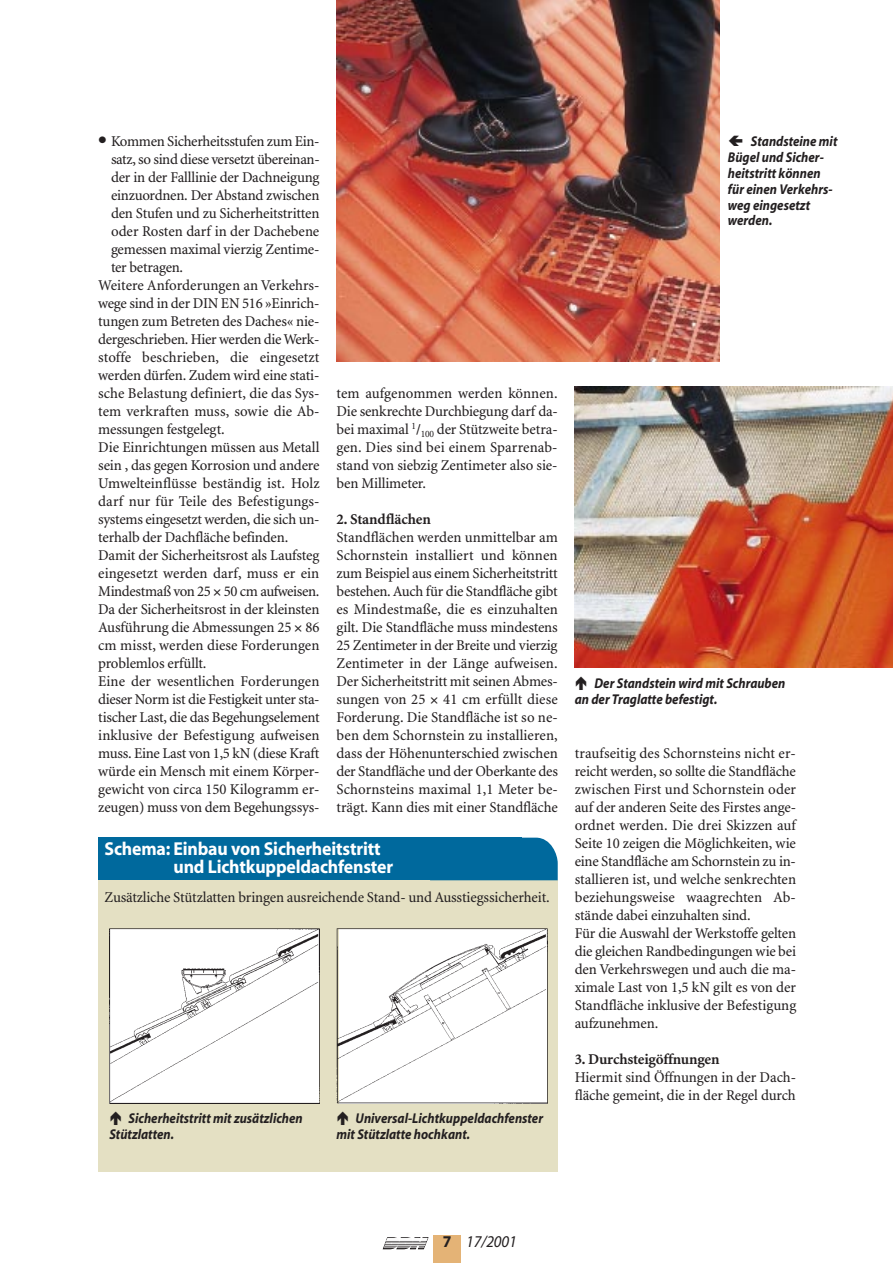
<style>
.page{position:relative;width:893px;height:1263px;background:#fff}
.page>*{position:absolute;margin:0;border:0;box-sizing:border-box;transform-origin:0 0}
.t1{font:700 18.75px/18px "RM Myriad";letter-spacing:-.01em;color:#fff;scale:.95 1}
.t2{font:italic 16.5px "RM Myriad";letter-spacing:-.01em;color:#231f20;scale:.95 1}
.t3{font:15px/18px "RM Minion Mager";letter-spacing:-.01em;color:#231f20;text-align:justify}
.t4{font:700 15px "RM Minion";letter-spacing:-.01em;color:#231f20}
.t5{font:italic 700 14.25px/15.9px "RM Myriad";color:#231f20;scale:.9 1}
.s1{font-family:"Sonderzeichen";font-size:10.5px}
.s2{font-family:"Sonderzeichen";font-weight:400;font-style:normal}
.s3{font-weight:700;font-style:normal}
</style>
<div class="page">
<div style="left:433px;top:1235px;width:28px;height:28px;background:#e4b376"></div>
<svg style="left:383px;top:1238px;width:45px;height:11px"></svg>
<hr style="left:387px;top:1238px;width:40px;height:1px;background:#fff">
<hr style="left:387px;top:1239px;width:40px;height:1px;background:#fff">
<hr style="left:386px;top:1240px;width:41px;height:1px;background:#fff">
<hr style="left:386px;top:1242px;width:40px;height:1px;background:#fff">
<hr style="left:385px;top:1243px;width:41px;height:1px;background:#fff">
<hr style="left:384px;top:1245px;width:41px;height:1px;background:#fff">
<hr style="left:384px;top:1247px;width:40px;height:1px;background:#fff">
<img style="left:336px;top:0;width:383px;height:362px">
<img style="left:574px;top:387px;width:318px;height:281px">
<div style="left:98px;top:880px;width:459px;height:292px;background:#e4e0c3"></div>
<svg style="left:522px;top:838px;width:35px;height:42px"></svg>
<div style="left:98px;top:838px;width:424px;height:42px;background:#00699d"></div>
<img style="left:109px;top:929px;width:210px;height:174px">
<img style="left:336px;top:929px;width:211px;height:174px">
<p class="t3" style="left:98px;top:133px;width:223px"><span class="s1">O</span> Kommen Sicherheitsstufen zum Ein-</p>
<p class="t3" style="left:111px;top:151px;width:210px">satz, so sind diese versetzt übereinan-</p>
<p class="t3" style="left:111px;top:169px;width:210px">der in der Falllinie der Dachneigung</p>
<p class="t3" style="left:111px;top:187px;width:210px">einzuordnen. Der Abstand zwischen</p>
<p class="t3" style="left:111px;top:205px;width:210px">den Stufen und zu Sicherheitstritten</p>
<p class="t3" style="left:111px;top:223px;width:210px">oder Rosten darf in der Dachebene</p>
<p class="t3" style="left:111px;top:241px;width:210px">gemessen maximal vierzig Zentime-</p>
<p class="t3" style="left:111px;top:259px;width:74px">ter betragen.</p>
<p class="t3" style="left:98px;top:277px;width:223px">Weitere Anforderungen an Verkehrs-</p>
<p class="t3" style="left:98px;top:295px;width:222px">wege sind in der DIN EN 516 »Einrich-</p>
<p class="t3" style="left:98px;top:313px;width:223px">tungen zum Betreten des Daches« nie-</p>
<p class="t3" style="left:98px;top:331px;width:222px">dergeschrieben. Hier werden die Werk-</p>
<p class="t3" style="left:98px;top:349px;width:223px">stoffe beschrieben, die eingesetzt</p>
<p class="t3" style="left:98px;top:367px;width:222px">werden dürfen. Zudem wird eine stati-</p>
<p class="t3" style="left:98px;top:385px;width:223px">sche Belastung definiert, die das Sys-</p>
<p class="t3" style="left:98px;top:403px;width:223px">tem verkraften muss, sowie die Ab-</p>
<p class="t3" style="left:98px;top:421px;width:128px">messungen festgelegt.</p>
<p class="t3" style="left:98px;top:439px;width:223px">Die Einrichtungen müssen aus Metall</p>
<p class="t3" style="left:98px;top:457px;width:223px">sein , das gegen Korrosion und andere</p>
<p class="t3" style="left:98px;top:475px;width:223px">Umwelteinflüsse beständig ist. Holz</p>
<p class="t3" style="left:98px;top:493px;width:223px">darf nur für Teile des Befestigungs-</p>
<p class="t3" style="left:98px;top:511px;width:223px">systems eingesetzt werden, die sich un-</p>
<p class="t3" style="left:98px;top:529px;width:192px">terhalb der Dachfläche befinden.</p>
<p class="t3" style="left:98px;top:547px;width:223px">Damit der Sicherheitsrost als Laufsteg</p>
<p class="t3" style="left:98px;top:565px;width:222px">eingesetzt werden darf, muss er ein</p>
<p class="t3" style="left:98px;top:583px;width:222px">Mindestmaß von 25 50 cm aufweisen.</p>
<p class="t3" style="left:98px;top:601px;width:223px">Da der Sicherheitsrost in der kleinsten</p>
<p class="t3" style="left:98px;top:619px;width:223px">Ausführung die Abmessungen 25 86</p>
<p class="t3" style="left:98px;top:637px;width:223px">cm misst, werden diese Forderungen</p>
<p class="t3" style="left:98px;top:655px;width:110px">problemlos erfüllt.</p>
<p class="t3" style="left:98px;top:673px;width:223px">Eine der wesentlichen Forderungen</p>
<p class="t3" style="left:98px;top:691px;width:223px">dieser Norm ist die Festigkeit unter sta-</p>
<p class="t3" style="left:98px;top:709px;width:223px">tischer Last, die das Begehungselement</p>
<p class="t3" style="left:98px;top:727px;width:223px">inklusive der Befestigung aufweisen</p>
<p class="t3" style="left:98px;top:745px;width:222px">muss. Eine Last von 1,5 kN (diese Kraft</p>
<p class="t3" style="left:98px;top:763px;width:223px">würde ein Mensch mit einem Körper-</p>
<p class="t3" style="left:98px;top:781px;width:223px">gewicht von circa 150 Kilogramm er-</p>
<p class="t3" style="left:98px;top:799px;width:223px">zeugen) muss von dem Begehungssys-</p>
<p class="t3" style="left:336px;top:385px;width:223px">tem aufgenommen werden können.<br>Die senkrechte Durchbiegung darf da&shy;bei maximal <sup>1</sup>/<sub>100</sub> der Stützweite betra&shy;gen. Dies sind bei einem Sparrenab&shy;stand von siebzig Zentimeter also sie&shy;ben Millimeter.</p>
<p class="t4" style="left:336px;top:513px;width:96px">2. Standflächen</p>
<p class="t3" style="left:336px;top:529px;width:223px">Standflächen werden unmittelbar am Schornstein installiert und können zum Beispiel aus einem Sicherheitstritt bestehen. Auch für die Standfläche gibt es Mindestmaße, die es einzuhalten gilt. Die Standfläche muss mindestens 25 Zentimeter in der Breite und vierzig Zentimeter in der Länge aufweisen.<br>Der Sicherheitstritt mit seinen Abmes&shy;sungen von 25 41 cm erfüllt diese Forderung. Die Standfläche ist so ne&shy;ben dem Schornstein zu installieren, dass der Höhenunterschied zwischen der Standfläche und der Oberkante des Schornsteins maximal 1,1 Meter be&shy;trägt. Kann dies mit einer Standfläche</p>
<p class="t1" style="left:173px;top:841px;width:233px;text-indent:-69px">Schema: Einbau von Sicherheitstritt und Lichtkuppeldachfenster</p>
<p class="t3" style="left:105px;top:889px;width:446px">Zusätzliche Stützlatten bringen ausreichende Stand- und Ausstiegssicherheit.</p>
<p class="t5" style="left:109px;top:1112px;width:216px"><span class="s2">W</span> Sicherheitstritt mit zusätzlichen<br>Stützlatten.</p>
<p class="t5" style="left:336px;top:1112px;width:231px"><span class="s2">W</span> Universal-Lichtkuppeldachfenster mit Stützlatte hochkant.</p>
<p class="t5" style="left:727px;top:134px;width:123px"><span class="s2">A</span> Standsteine mit<br>Bügel und Sicher&shy;heitstritt können für einen Verkehrs&shy;weg eingesetzt werden.</p>
<p class="t5" style="left:574px;top:677px;width:236px"><span class="s2">W</span> Der Standstein wird mit Schrauben an der Traglatte befestigt.</p>
<p class="t3" style="left:574px;top:745px;width:223px;text-align:left">traufseitig des Schornsteins nicht er&shy;reicht werden, so sollte die Standfläche zwischen First und Schornstein oder auf der anderen Seite des Firstes ange&shy;ordnet werden. Die drei Skizzen auf Seite 10 zeigen die Möglichkeiten, wie eine Standfläche am Schornstein zu in&shy;stallieren ist, und welche senkrechten beziehungsweise waagrechten Ab&shy;stände dabei einzuhalten sind.<br>Für die Auswahl der Werkstoffe gelten die gleichen Randbedingungen wie bei den Verkehrswegen und auch die ma&shy;ximale Last von 1,5 kN gilt es von der Standfläche inklusive der Befestigung aufzunehmen.</p>
<p class="t4" style="left:574px;top:1053px;width:146px">3. Durchsteigöffnungen</p>
<p class="t3" style="left:574px;top:1069px;width:223px">Hiermit sind Öffnungen in der Dach&shy;fläche gemeint, die in der Regel durch</p>
<p class="t2" style="left:443px;top:1235px;width:79px"><span class="s3">7</span> 17/2001</p>
</div>
